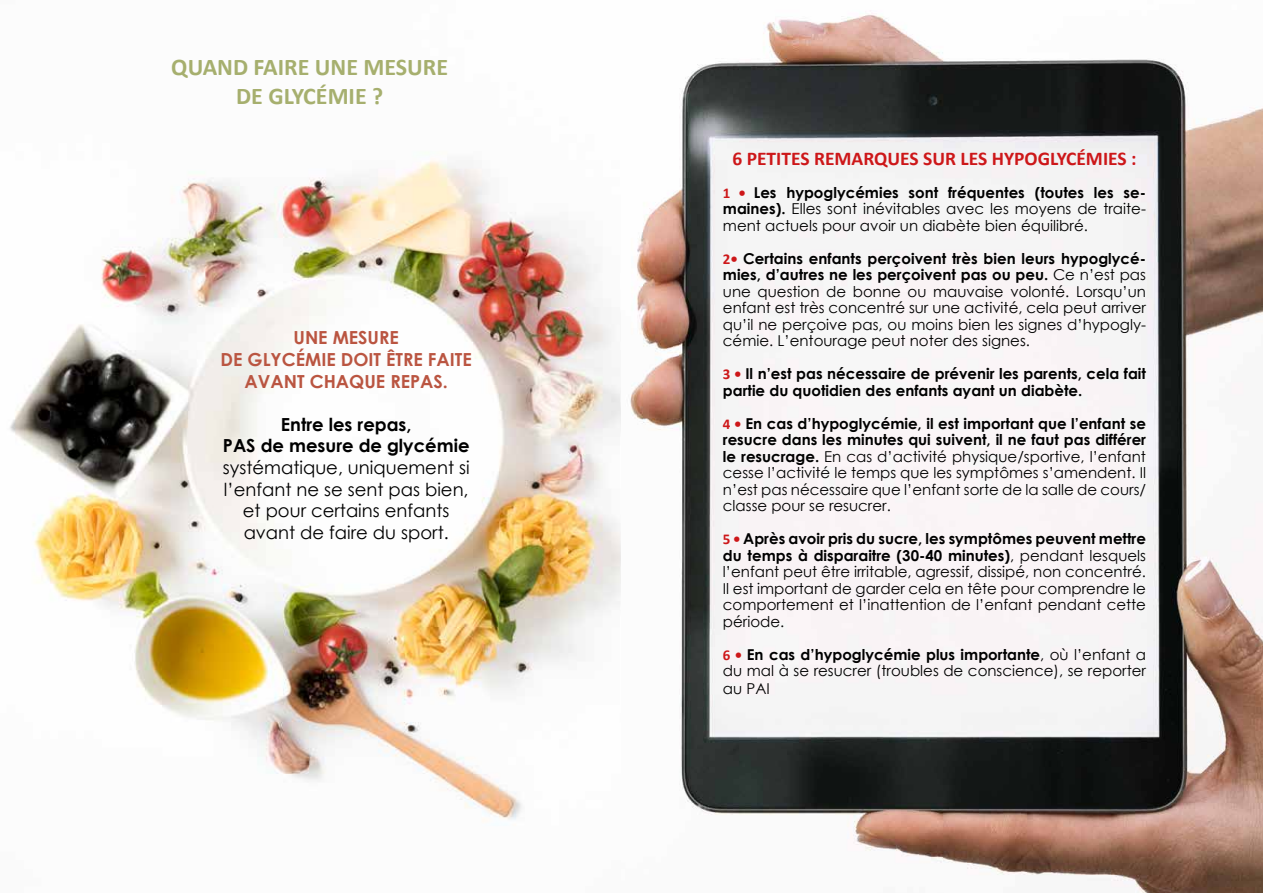
<style>
.page{position:relative;width:1263px;height:893px;background:#fff}
.page>*{position:absolute;margin:0;border:0;box-sizing:border-box;transform-origin:0 0}
.t1{font:700 24px/28.8px "Calibri";color:#a6af6e;text-align:center}
.t2{font:700 19.5px "Calibri";color:#cd1719}
.t3{font:18px/21.6px "Century Gothic";color:#000;text-align:center}
.t4{font:700 18px/21.6px "Century Gothic";color:#ba5541;text-align:center}
.t5{font:700 18px/21.6px "Century Gothic";color:#000;text-align:center}
.t6{font:15px/16.5px "Century Gothic";color:#000;text-align:justify}
.t7{font:700 15px/16.5px "Century Gothic";color:#000}
.s1{font-family:"Calibri";font-weight:700;color:#cd1719}
.s2{font-weight:700}
.s3{font-family:"Calibri";color:#cd1719}
</style>
<div class="page">
<img style="left:10px;top:10px;width:1253px;height:883px">
<h1 class="t1" style="left:171px;top:52px;width:278px">QUAND FAIRE UNE MESURE<br>DE GLYCÉMIE ?</h1>
<p class="t4" style="left:221px;top:326px;width:253px">UNE MESURE<br>DE GLYCÉMIE DOIT ÊTRE FAITE<br>AVANT CHAQUE REPAS.</p>
<p class="t5" style="left:223px;top:413px;width:248px">Entre les repas,<br>PAS de mesure de glycémie</p>
<p class="t3" style="left:223px;top:456px;width:248px">systématique, uniquement si l’enfant ne se sent pas bien, et pour certains enfants avant de faire du sport.</p>
<h2 class="t2" style="left:732px;top:146px;width:406px">6 PETITES REMARQUES SUR LES HYPOGLYCÉMIES :</h2>
<p class="t6" style="left:723px;top:184px;width:425px"><span class="s1">1 •</span> <span class="s2">Les hypoglycémies sont fréquentes (toutes les se&shy;maines).</span> Elles sont inévitables avec les moyens de traite&shy;ment actuels pour avoir un diabète bien équilibré.</p>
<p class="t6" style="left:723px;top:250px;width:425px"><span class="s1">2•</span> <span class="s2">Certains enfants perçoivent très bien leurs hypoglycé&shy;mies, d’autres ne les perçoivent pas ou peu.</span> Ce n’est pas une question de bonne ou mauvaise volonté. Lorsqu’un enfant est très concentré sur une activité, cela peut arriver qu’il ne perçoive pas, ou moins bien les signes d’hypogly&shy;cémie. L’entourage peut noter des signes.</p>
<p class="t7" style="left:723px;top:365px;width:425px"><span class="s3">3 •</span> Il n’est pas nécessaire de prévenir les parents, cela fait partie du quotidien des enfants ayant un diabète.</p>
<p class="t6" style="left:723px;top:415px;width:425px"><span class="s1">4 •</span> <span class="s2">En cas d’hypoglycémie, il est important que l’enfant se resucre dans les minutes qui suivent, il ne faut pas différer le resucrage.</span> En cas d’activité physique/sportive, l’enfant cesse l’activité le temps que les symptômes s’amendent. Il n’est pas nécessaire que l’enfant sorte de la salle de cours/ classe pour se resucrer.</p>
<p class="t6" style="left:723px;top:530px;width:425px"><span class="s1">5 •</span> <span class="s2">Après avoir pris du sucre, les symptômes peuvent mettre du temps à disparaitre (30-40 minutes)</span>, pendant lesquels l’enfant peut être irritable, agressif, dissipé, non concentré.<br>Il est important de garder cela en tête pour comprendre le comportement et l’inattention de l’enfant pendant cette période.</p>
<p class="t6" style="left:723px;top:646px;width:425px"><span class="s1">6 •</span> <span class="s2">En cas d’hypoglycémie plus importante</span>, où l’enfant a du mal à se resucrer (troubles de conscience), se reporter</p>
<p class="t6" style="left:723px;top:680px;width:48px">au PAI</p>
</div>
